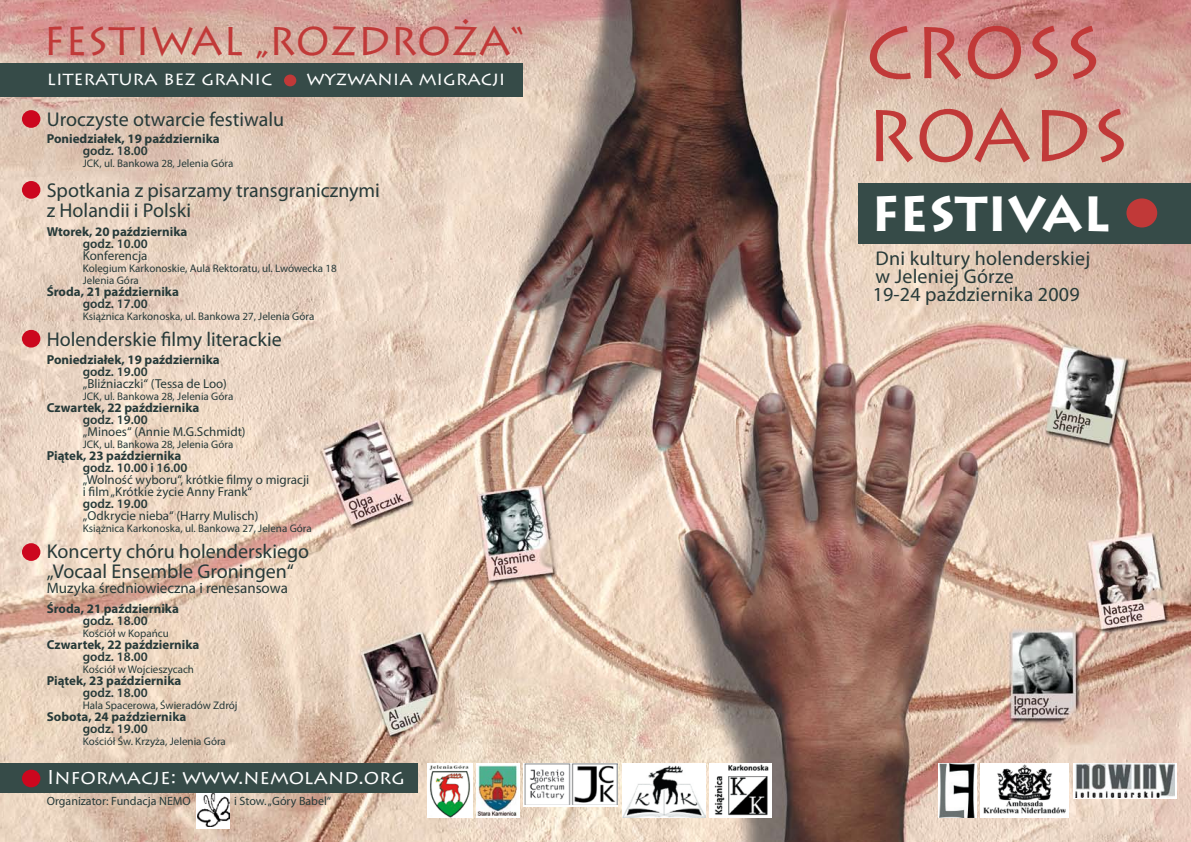
<style>
.page{position:relative;width:1191px;height:842px;background:#fff}
.page>*{position:absolute;margin:0;border:0;box-sizing:border-box;transform-origin:0 0}
.t1{font:73px/83px "Lithos Pro";color:#c13938}
.t2{font:700 49px "Lithos Pro";color:#fff}
.t3{font:40px "Lithos Pro";color:#c13938}
.t4{font:20px/20px "Myriad Pro";color:#273a39}
.t5{font:20px "Lithos Pro";color:#fff}
.t6{font:19px "Lithos Pro";color:#fff}
.t7{font:15px "Myriad Pro";color:#273a39}
.t8{font:700 13px "Myriad Pro";color:#273a39}
.t9{font:13px/12px "Myriad Pro";color:#273a39}
.t10{font:600 13px "Myriad Pro";color:#273a39}
.t11{font:12px "Myriad Pro";color:#273a39}
.t12{font:11px/12px "Myriad Pro";color:#273a39}
</style>
<div class="page">
<img style="left:0;top:0;width:1191px;height:842px">
<div style="left:980px;top:763px;width:88px;height:55px;background:#fff"></div>
<img style="left:983px;top:765px;width:82px;height:49px">
<div style="left:523px;top:763px;width:95px;height:44px;background:#fff"></div>
<img style="left:524px;top:764px;width:93px;height:41px">
<svg style="left:1073px;top:763px;width:104px;height:35px"></svg>
<img style="left:1075px;top:764px;width:99px;height:33px">
<div style="left:476px;top:763px;width:43px;height:55px;background:#fff"></div>
<img style="left:477px;top:765px;width:42px;height:51px">
<img style="left:428px;top:763px;width:44px;height:55px">
<img style="left:622px;top:763px;width:83px;height:54px">
<svg style="left:938px;top:763px;width:38px;height:55px"></svg>
<img style="left:939px;top:764px;width:37px;height:53px">
<img style="left:709px;top:763px;width:62px;height:54px">
<div style="left:0;top:63px;width:523px;height:34px;background:#364b48"></div>
<div style="left:284px;top:75px;width:12px;height:11px;background:#c13938;border-radius:50%"></div>
<div style="left:0;top:763px;width:418px;height:30px;background:#364b48"></div>
<div style="left:22px;top:110px;width:18px;height:18px;background:#cc071e;border-radius:50%"></div>
<div style="left:22px;top:330px;width:18px;height:18px;background:#cc071e;border-radius:50%"></div>
<div style="left:22px;top:543px;width:18px;height:18px;background:#cc071e;border-radius:50%"></div>
<div style="left:22px;top:770px;width:18px;height:17px;background:#cc071e;border-radius:50%"></div>
<div style="left:22px;top:181px;width:18px;height:18px;background:#cc071e;border-radius:50%"></div>
<svg style="left:196px;top:793px;width:33px;height:35px"></svg>
<img style="left:197px;top:793px;width:32px;height:33px">
<div style="left:858px;top:183px;width:333px;height:60px;background:#364b48"></div>
<div style="left:1126px;top:198px;width:31px;height:29px;background:#c13938;border-radius:50%"></div>
<h3 class="t3" style="left:43px;top:18px;width:481px">FESTIWAL „ROZDROŻA“</h3>
<h3 class="t6" style="left:47px;top:67px;width:227px">literatura bez granic</h3>
<h3 class="t6" style="left:306px;top:67px;width:201px">wyzwania migracji</h3>
<h3 class="t4" style="left:47px;top:109px;width:239px">Uroczyste otwarcie festiwalu</h3>
<p class="t8" style="left:47px;top:130px;width:174px">Poniedziałek, 19 października</p>
<p class="t10" style="left:83px;top:143px;width:66px">godz. 18.00</p>
<p class="t12" style="left:83px;top:157px;width:152px">JCK, ul. Bankowa 28, Jelenia Góra</p>
<h3 class="t4" style="left:47px;top:180px;width:335px">Spotkania z pisarzamy transgranicznymi z Holandii i Polski</h3>
<p class="t8" style="left:47px;top:223px;width:142px">Wtorek, 20 października</p>
<p class="t10" style="left:83px;top:235px;width:66px">godz. 10.00</p>
<p class="t9" style="left:83px;top:250px;width:66px">Konferencja</p>
<p class="t12" style="left:83px;top:262px;width:255px">Kolegium Karkonoskie, Aula Rektoratu, ul. Lwówecka 18<br>Jelenia Góra</p>
<p class="t8" style="left:47px;top:283px;width:134px">Środa, 21 października</p>
<p class="t10" style="left:83px;top:295px;width:66px">godz. 17.00</p>
<p class="t12" style="left:83px;top:310px;width:233px">Książnica Karkonoska, ul. Bankowa 27, Jelenia Góra</p>
<h3 class="t4" style="left:47px;top:328px;width:236px">Holenderskie filmy literackie</h3>
<p class="t8" style="left:47px;top:351px;width:174px">Poniedziałek, 19 października</p>
<p class="t10" style="left:83px;top:363px;width:66px">godz. 19.00</p>
<p class="t9" style="left:83px;top:377px;width:146px">„Bliźniaczki“ (Tessa de Loo)</p>
<p class="t12" style="left:83px;top:390px;width:152px">JCK, ul. Bankowa 28, Jelenia Góra</p>
<p class="t8" style="left:47px;top:399px;width:154px">Czwartek, 22 października</p>
<p class="t10" style="left:83px;top:411px;width:66px">godz. 19.00</p>
<p class="t9" style="left:83px;top:425px;width:164px">„Minoes“ (Annie M.G.Schmidt)</p>
<p class="t12" style="left:83px;top:438px;width:152px">JCK, ul. Bankowa 28, Jelenia Góra</p>
<p class="t8" style="left:47px;top:447px;width:136px">Piątek, 23 października</p>
<p class="t10" style="left:83px;top:459px;width:106px">godz. 10.00 i 16.00</p>
<p class="t9" style="left:83px;top:473px;width:228px">„Wolność wyboru“, krótkie filmy o migracji i film „Krótkie życie Anny Frank“</p>
<p class="t10" style="left:83px;top:495px;width:66px">godz. 19.00</p>
<p class="t9" style="left:83px;top:509px;width:177px">„Odkrycie nieba“ (Harry Mulisch)</p>
<p class="t12" style="left:83px;top:522px;width:230px">Książnica Karkonoska, ul. Bankowa 27, Jelena Góra</p>
<h3 class="t4" style="left:47px;top:541px;width:264px">Koncerty chóru holenderskiego „Vocaal Ensemble Groningen“</h3>
<p class="t8" style="left:47px;top:600px;width:134px">Środa, 21 października</p>
<p class="t10" style="left:83px;top:612px;width:66px">godz. 18.00</p>
<p class="t12" style="left:83px;top:627px;width:87px">Kościół w Kopańcu</p>
<p class="t8" style="left:47px;top:636px;width:154px">Czwartek, 22 października</p>
<p class="t10" style="left:83px;top:648px;width:66px">godz. 18.00</p>
<p class="t12" style="left:83px;top:663px;width:113px">Kościół w Wojcieszycach</p>
<p class="t8" style="left:47px;top:672px;width:136px">Piątek, 23 października</p>
<p class="t10" style="left:83px;top:684px;width:66px">godz. 18.00</p>
<p class="t12" style="left:83px;top:699px;width:156px">Hala Spacerowa, Świeradów Zdrój</p>
<p class="t8" style="left:47px;top:708px;width:141px">Sobota, 24 października</p>
<p class="t10" style="left:83px;top:720px;width:66px">godz. 19.00</p>
<h3 class="t7" style="left:47px;top:579px;width:243px">Muzyka średniowieczna i renesansowa</h3>
<p class="t12" style="left:83px;top:735px;width:145px">Kościół Św. Krzyża, Jelenia Góra</p>
<h3 class="t5" style="left:47px;top:765px;width:359px">Informacje: www.nemoland.org</h3>
<p class="t11" style="left:47px;top:793px;width:146px">Organizator: Fundacja NEMO</p>
<p class="t11" style="left:234px;top:793px;width:98px">i Stow. „Góry Babel“</p>
<h1 class="t1" style="left:865px;top:12px;width:266px">CROSS<br>ROADS</h1>
<h2 class="t2" style="left:871px;top:184px;width:241px">FESTIVAL</h2>
<h3 class="t4" style="left:872px;top:249px;width:219px;line-height:18px">Dni kultury holenderskiej w Jeleniej Górze<br>19-24 października 2009</h3>
</div>
